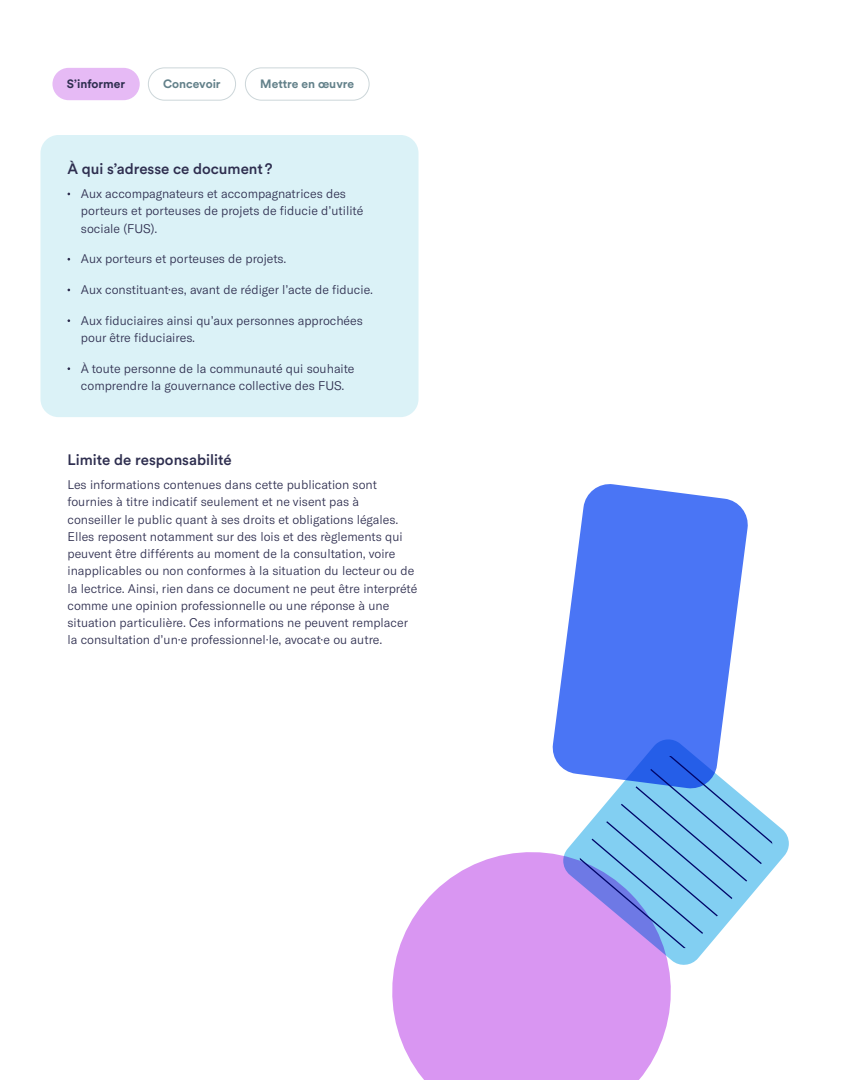
<style>
.page{position:relative;width:864px;height:1080px;background:#fff}
.page>*{position:absolute;margin:0;border:0;box-sizing:border-box;transform-origin:0 0}
.t1{font:500 15px "Circular Std";color:#2e2e4f}
.t2{font:300 12.3px/17.2px "GT America";color:#2e2e4f}
.t3{font:700 12px "Circular Std";color:#63818a}
.t4{font:700 12px "Circular Std";color:#2e2e4f}
</style>
<div class="page">
<div style="left:52px;top:68px;width:88px;height:32px;background:#e6baf5;border-radius:16px"></div>
<div style="left:148px;top:68px;width:88px;height:33px;border:1px solid #ccd6d9;border-radius:16px"></div>
<div style="left:245px;top:68px;width:125px;height:33px;border:1px solid #ccd6d9;border-radius:16px"></div>
<div style="left:40px;top:135px;width:378px;height:282px;background:#dbf2f7;border-radius:18px"></div>
<svg style="left:565px;top:822px;width:224px;height:143px"></svg>
<svg style="left:392px;top:852px;width:279px;height:228px;fill:#d996f2"></svg>
<svg style="left:553px;top:484px;width:195px;height:291px;fill:#4a75f5"></svg>
<svg style="left:580px;top:756px;width:194px;height:194px"></svg>
<p class="t4" style="left:67px;top:76px;width:60px">S’informer</p>
<p class="t3" style="left:163px;top:76px;width:59px">Concevoir</p>
<p class="t3" style="left:260px;top:76px;width:95px">Mettre en œuvre</p>
<p class="t1" style="left:68px;top:159px;width:207px">À qui s’adresse ce document?</p>
<p class="t2" style="left:81px;top:185px;width:284px">Aux accompagnateurs et accompagnatrices des porteurs et porteuses de projets de fiducie d’utilité sociale (FUS).</p>
<p class="t2" style="left:81px;top:250px;width:207px">Aux porteurs et porteuses de projets.</p>
<p class="t2" style="left:81px;top:281px;width:294px">Aux constituant·es, avant de rédiger l’acte de fiducie.</p>
<p class="t2" style="left:81px;top:312px;width:283px">Aux fiduciaires ainsi qu’aux personnes approchées pour être fiduciaires.</p>
<p class="t2" style="left:81px;top:360px;width:275px">À toute personne de la communauté qui souhaite comprendre la gouvernance collective des FUS.</p>
<p class="t1" style="left:68px;top:450px;width:166px">Limite de responsabilité</p>
<p class="t2" style="left:68px;top:476px;width:351px">Les informations contenues dans cette publication sont fournies à titre indicatif seulement et ne visent pas à<br>conseiller le public quant à ses droits et obligations légales.<br>Elles reposent notamment sur des lois et des règlements qui peuvent être différents au moment de la consultation, voire inapplicables ou non conformes à la situation du lecteur ou de la lectrice. Ainsi, rien dans ce document ne peut être interprété comme une opinion professionnelle ou une réponse à une situation particulière. Ces informations ne peuvent remplacer la consultation d’un·e professionnel·le, avocat·e ou autre.</p>
</div>
